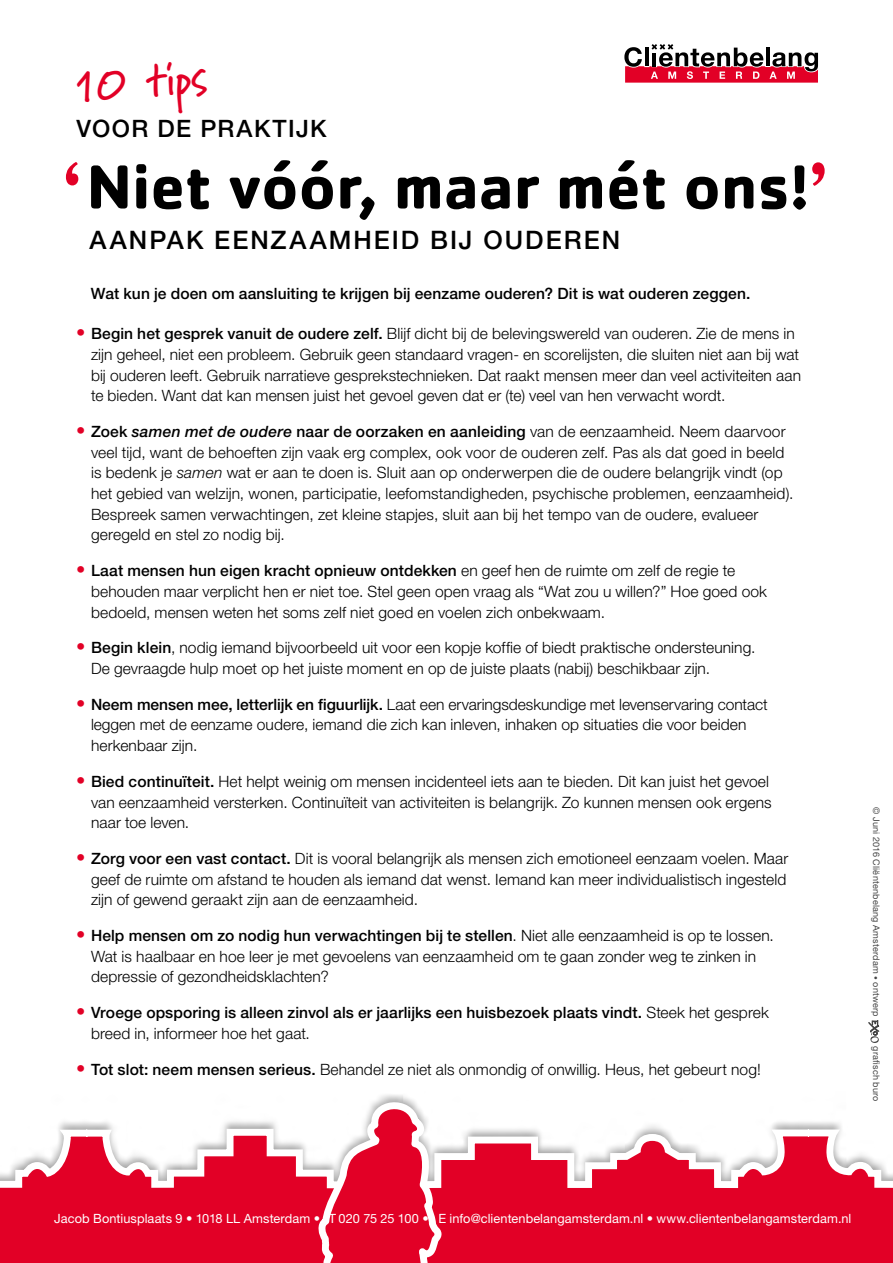
<style>
.page{position:relative;width:893px;height:1263px;background:#fff}
.page>*{position:absolute;margin:0;border:0;box-sizing:border-box;transform-origin:0 0}
.t1{font:700 64.5px "Cachet";letter-spacing:-.01em;color:#000}
.t2{font:700 43.8px "Marydale";color:#e20026}
.t3{font:500 25.5px "Helvetica Neue LT Std";letter-spacing:.08em;color:#000}
.t4{font:500 24px "Helvetica Neue LT Std";letter-spacing:.06em;color:#000}
.t5{font:300 15.6px/20.7px "Helvetica Neue LT Std";letter-spacing:.005em;color:#000}
.t6{font:500 15.6px/20.7px "Helvetica Neue LT Std";letter-spacing:.01em;color:#000}
.t7{font:12.75px "Helvetica Neue";letter-spacing:.005em;color:#fff}
.t8{font:9px "Helvetica Neue";letter-spacing:.02em;color:#000}
.s1{font-family:"Hoefler Text";font-weight:900;font-size:65.4px;color:#e20026}
.s2{font-size:18.6px;color:#e20026}
.s3{font-weight:500}
.s4{font-weight:500;font-style:italic}
.s5{font-style:italic}
.s6{font-weight:300;font-size:18.6px;color:#e20026}
.s7{font-weight:300}
.s8{font-size:7.5px}
</style>
<div class="page">
<svg style="left:624px;top:44px;width:194px;height:39px"></svg>
<svg style="left:0;top:1122px;width:893px;height:141px;fill:#e20026"></svg>
<svg style="left:319px;top:1102px;width:123px;height:161px"></svg>
<svg style="left:869px;top:1020px;width:10px;height:23px"></svg>
<h2 class="t2" style="left:67px;top:62px;width:139px;rotate:-5deg">10 tips</h2>
<h3 class="t4" style="left:77px;top:114px;width:252px">voor de praktijk</h3>
<h1 class="t1" style="left:63px;top:145px;width:766px"><span class="s1">‘</span>Niet vóór, maar mét ons!<span class="s1">’</span></h1>
<h3 class="t3" style="left:90px;top:224px;width:532px">Aanpak eenzaamheid bij ouderen</h3>
<p class="t6" style="left:91px;top:283px;width:661px">Wat kun je doen om aansluiting te krijgen bij eenzame ouderen? Dit is wat ouderen zeggen.</p>
<p class="t5" style="left:91px;top:323px;width:711px;text-indent:-15px"><span class="s2">•</span> <span class="s3">Begin het gesprek vanuit de oudere zelf.</span> Blijf dicht bij de belevingswereld van ouderen. Zie de mens in zijn geheel, niet een probleem. Gebruik geen standaard vragen- en scorelijsten, die sluiten niet aan bij wat bij ouderen leeft. Gebruik narratieve gesprekstechnieken. Dat raakt mensen meer dan veel activiteiten aan te bieden. Want dat kan mensen juist het gevoel geven dat er (te) veel van hen verwacht wordt.</p>
<p class="t5" style="left:91px;top:421px;width:704px;text-indent:-15px"><span class="s2">•</span> <span class="s3">Zoek</span> <span class="s4">samen met de oudere</span> <span class="s3">naar de oorzaken en aanleiding</span> van de eenzaamheid. Neem daarvoor veel tijd, want de behoeften zijn vaak erg complex, ook voor de ouderen zelf. Pas als dat goed in beeld is bedenk je <span class="s5">samen</span> wat er aan te doen is. Sluit aan op onderwerpen die de oudere belangrijk vindt (op het gebied van welzijn, wonen, participatie, leefomstandigheden, psychische problemen, eenzaamheid).<br>Bespreek samen verwachtingen, zet kleine stapjes, sluit aan bij het tempo van de oudere, evalueer geregeld en stel zo nodig bij.</p>
<p class="t5" style="left:91px;top:560px;width:677px;text-indent:-15px"><span class="s2">•</span> <span class="s3">Laat mensen hun eigen kracht opnieuw ontdekken</span> en geef hen de ruimte om zelf de regie te behouden maar verplicht hen er niet toe. Stel geen open vraag als “Wat zou u willen?” Hoe goed ook bedoeld, mensen weten het soms zelf niet goed en voelen zich onbekwaam.</p>
<p class="t5" style="left:91px;top:637px;width:666px;text-indent:-15px"><span class="s2">•</span> <span class="s3">Begin klein</span>, nodig iemand bijvoorbeeld uit voor een kopje koffie of biedt praktische ondersteuning.<br>De gevraagde hulp moet op het juiste moment en op de juiste plaats (nabij) beschikbaar zijn.</p>
<p class="t5" style="left:91px;top:693px;width:678px;text-indent:-15px"><span class="s2">•</span> <span class="s3">Neem mensen mee, letterlijk en figuurlijk.</span> Laat een ervaringsdeskundige met levenservaring contact leggen met de eenzame oudere, iemand die zich kan inleven, inhaken op situaties die voor beiden herkenbaar zijn.</p>
<p class="t5" style="left:91px;top:770px;width:682px;text-indent:-15px"><span class="s2">•</span> <span class="s3">Bied continuïteit.</span> Het helpt weinig om mensen incidenteel iets aan te bieden. Dit kan juist het gevoel van eenzaamheid versterken. Continuïteit van activiteiten is belangrijk. Zo kunnen mensen ook ergens naar toe leven.</p>
<p class="t5" style="left:91px;top:848px;width:699px;text-indent:-15px"><span class="s2">•</span> <span class="s3">Zorg voor een vast contact.</span> Dit is vooral belangrijk als mensen zich emotioneel eenzaam voelen. Maar geef de ruimte om afstand te houden als iemand dat wenst. Iemand kan meer individualistisch ingesteld zijn of gewend geraakt zijn aan de eenzaamheid.</p>
<p class="t5" style="left:91px;top:925px;width:684px;text-indent:-15px"><span class="s2">•</span> <span class="s3">Help mensen om zo nodig hun verwachtingen bij te stellen</span>. Niet alle eenzaamheid is op te lossen.<br>Wat is haalbaar en hoe leer je met gevoelens van eenzaamheid om te gaan zonder weg te zinken in depressie of gezondheidsklachten?</p>
<p class="t6" style="left:91px;top:1002px;width:679px;text-indent:-15px"><span class="s6">•</span> Vroege opsporing is alleen zinvol als er jaarlijks een huisbezoek plaats vindt. <span class="s7">Steek het gesprek breed in, informeer hoe het gaat.</span></p>
<p class="t5" style="left:76px;top:1058px;width:686px"><span class="s2">•</span> <span class="s3">Tot slot: neem mensen serieus.</span> Behandel ze niet als onmondig of onwillig. Heus, het gebeurt nog!</p>
<p class="t8" style="left:882px;top:807px;width:211px;rotate:90deg">© Juni 2016 Cliëntenbelang Amsterdam <span class="s8">•</span> ontwerp</p>
<p class="t8" style="left:882px;top:1046px;width:57px;rotate:90deg">grafisch buro</p>
<p class="t7" style="left:54px;top:1211px;width:799px">Jacob Bontiusplaats 9 • 1018 LL Amsterdam • T 020 75 25 100 • E info@clientenbelangamsterdam.nl • www.clientenbelangamsterdam.nl</p>
</div>
